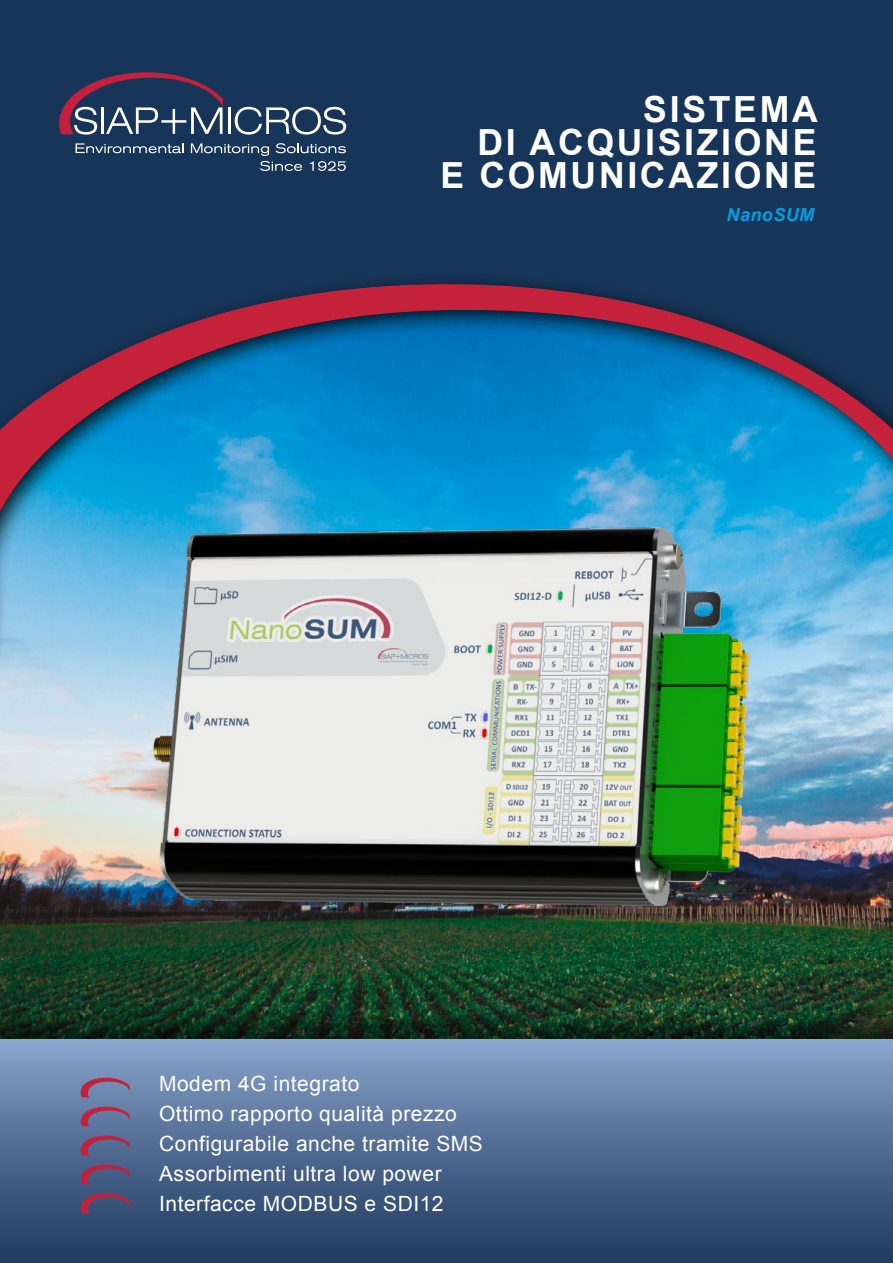
<style>
.page{position:relative;width:893px;height:1263px;background:#fff}
.page>*{position:absolute;margin:0;border:0;box-sizing:border-box;transform-origin:0 0}
.t1{font:700 36px/33px "Arial";letter-spacing:.075em;color:#fff;text-align:right}
.t2{font:21px/30px "Arial";letter-spacing:.025em;color:#fff}
.t3{font:italic 700 18px "Arial";letter-spacing:.025em;color:#009fe3}
</style>
<div class="page">
<img style="left:0;top:680px;width:893px;height:327px">
<div style="left:0;top:0;width:893px;height:266px;background:#173558"></div>
<svg style="left:0;top:266px;width:893px;height:389px;background:#386591"></svg>
<div style="left:0;top:1007px;width:893px;height:256px;background:#000;opacity:.51"></div>
<div style="left:0;top:1040px;width:893px;height:223px;background:linear-gradient(to bottom,#87a2ca,#1d365c)"></div>
<svg style="left:59px;top:73px;width:164px;height:62px;background:#454866"></svg>
<hr style="left:228px;top:107px;width:2px;height:27px;background:#fff">
<svg style="left:235px;top:107px;width:111px;height:28px"></svg>
<svg style="left:76px;top:143px;width:108px;height:10px"></svg>
<svg style="left:191px;top:143px;width:155px;height:28px;background:#3a5471"></svg>
<svg style="left:81px;top:1078px;width:48px;height:21px"></svg>
<svg style="left:81px;top:1165px;width:48px;height:21px"></svg>
<svg style="left:81px;top:1107px;width:48px;height:21px"></svg>
<svg style="left:81px;top:1136px;width:48px;height:21px"></svg>
<svg style="left:81px;top:1194px;width:48px;height:21px"></svg>
<img style="left:124px;top:404px;width:648px;height:610px">
<h1 class="t1" style="left:440px;top:94px;width:379px">SISTEMA<br>DI ACQUISIZIONE<br>E COMUNICAZIONE</h1>
<p class="t3" style="left:727px;top:203px;width:89px">NanoSUM</p>
<p class="t2" style="left:159px;top:1069px;width:325px">Modem 4G integrato<br>Ottimo rapporto qualità prezzo<br>Configurabile anche tramite SMS<br>Assorbimenti ultra low power<br>Interfacce MODBUS e SDI12</p>
</div>
